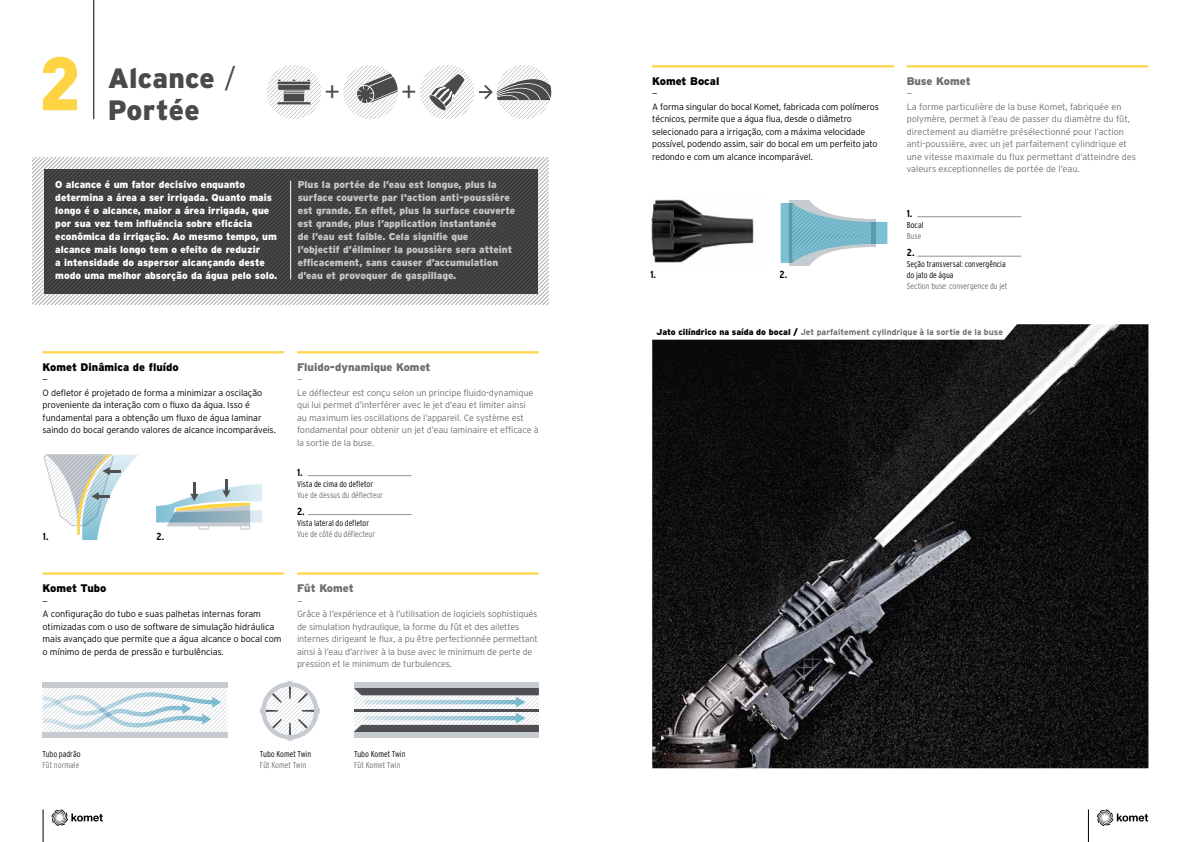
<style>
.page{position:relative;width:1191px;height:842px;background:#fff}
.page>*{position:absolute;margin:0;border:0;box-sizing:border-box;transform-origin:0 0}
.t1{font:900 74.5px "DIN";color:#ffd444}
.t2{font:900 28px "Interstate";letter-spacing:.01em;color:#4a4a49}
.t3{font:300 27.1px "Interstate";color:#4a4a49}
.t4{font:900 11px "Interstate";color:#000}
.t5{font:900 11px "Interstate";color:#706f6f}
.t6{font:700 10.2px "Interstate Condensed";color:#000}
.t7{font:900 10px/13px "Interstate";color:#c6c6c6}
.t8{font:900 10px/13px "Interstate";color:#fff}
.t9{font:300 9.1px/12.5px "Interstate";letter-spacing:-.01em;color:#706f6f}
.t10{font:300 9.1px/12.5px "Interstate";letter-spacing:-.015em;color:#000}
.t11{font:300 8.6px/11px "Interstate Condensed";color:#000}
.t12{font:300 8.6px "Interstate Condensed";color:#706f6f}
.t13{font:700 8.6px "Interstate";color:#706f6f}
.s1{font-weight:300}
.s2{font-weight:900;color:#000}
</style>
<div class="page">
<img style="left:652px;top:324px;width:496px;height:444px">
<svg style="left:343px;top:65px;width:55px;height:54px"></svg>
<hr style="left:308px;top:475px;width:103px;height:1px;background:#929292">
<hr style="left:308px;top:514px;width:103px;height:1px;background:#929292">
<svg style="left:43px;top:454px;width:95px;height:86px"></svg>
<svg style="left:156px;top:479px;width:106px;height:51px"></svg>
<hr style="left:917px;top:256px;width:104px;height:1px;background:#929292">
<hr style="left:917px;top:216px;width:104px;height:1px;background:#929292">
<svg style="left:267px;top:65px;width:54px;height:54px"></svg>
<svg style="left:420px;top:65px;width:132px;height:54px"></svg>
<svg style="left:260px;top:681px;width:60px;height:60px"></svg>
<svg style="left:43px;top:682px;width:184px;height:56px"></svg>
<svg style="left:354px;top:682px;width:185px;height:56px"></svg>
<div style="left:354px;top:682px;width:184px;height:6px;background:#c5cbd0"></div>
<div style="left:354px;top:732px;width:184px;height:6px;background:#c5cbd0"></div>
<svg style="left:780px;top:200px;width:107px;height:66px"></svg>
<img style="left:651px;top:199px;width:103px;height:64px">
<hr style="left:94px;top:0;width:1px;height:119px;background:#000">
<svg style="left:33px;top:157px;width:516px;height:148px;background:#5f5f5f"></svg>
<hr style="left:290px;top:181px;width:1px;height:98px;background:#fff">
<hr style="left:43px;top:351px;width:241px;height:2px;background:#ffd444">
<hr style="left:297px;top:351px;width:242px;height:2px;background:#ffd444">
<hr style="left:43px;top:572px;width:241px;height:3px;background:#ffd444">
<hr style="left:297px;top:572px;width:242px;height:3px;background:#ffd444">
<hr style="left:652px;top:65px;width:242px;height:2px;background:#ffd444">
<hr style="left:906px;top:65px;width:242px;height:2px;background:#ffd444">
<hr style="left:43px;top:809px;width:1px;height:33px;background:#000">
<svg style="left:51px;top:809px;width:52px;height:17px"></svg>
<hr style="left:1088px;top:809px;width:1px;height:33px;background:#000">
<svg style="left:1096px;top:809px;width:52px;height:17px"></svg>
<h1 class="t1" style="left:39px;top:33px;width:43px">2</h1>
<h2 class="t2" style="left:108px;top:62px;width:130px">Alcance <span class="s1">/</span></h2>
<h2 class="t2" style="left:108px;top:94px;width:93px">Portée</h2>
<h3 class="t3" style="left:324px;top:76px;width:17px">+</h3>
<h3 class="t3" style="left:401px;top:76px;width:17px">+</h3>
<p class="t8" style="left:55px;top:178px;width:223px">O alcance é um fator decisivo enquanto determina a área a ser irrigada. Quanto mais longo é o alcance, maior a área irrigada, que por sua vez tem influência sobre eficácia econômica da irrigação. Ao mesmo tempo, um alcance mais longo tem o efeito de reduzir<br>a intensidade do aspersor alcançando deste modo uma melhor absorção da água pelo solo.</p>
<p class="t7" style="left:298px;top:178px;width:219px">Plus la portée de l’eau est longue, plus la surface couverte par l'action anti-poussière est grande. En effet, plus la surface couverte est grande, plus l’application instantanée<br>de l’eau est faible. Cela signifie que<br>l’objectif d’éliminer la poussière sera atteint efficacement, sans causer d’accumulation d’eau et provoquer de gaspillage.</p>
<p class="t4" style="left:43px;top:361px;width:138px">Komet Dinâmica de fluído</p>
<p class="t10" style="left:43px;top:374px;width:235px">—<br>O defletor é projetado de forma a minimizar a oscilação proveniente da interação com o fluxo da água. Isso é fundamental para a obtenção um fluxo de água laminar saindo do bocal gerando valores de alcance incomparáveis.</p>
<p class="t6" style="left:43px;top:531px;width:7px">1.</p>
<p class="t6" style="left:157px;top:531px;width:9px">2.</p>
<p class="t5" style="left:297px;top:361px;width:135px">Fluido-dynamique Komet</p>
<p class="t9" style="left:297px;top:374px;width:243px">—<br>Le déflecteur est conçu selon un principe fluido-dynamique qui lui permet d’interférer avec le jet d’eau et limiter ainsi<br>au maximum les oscillations de l’appareil. Ce système est fondamental pour obtenir un jet d’eau laminaire et efficace à la sortie de la buse.</p>
<p class="t6" style="left:297px;top:467px;width:7px">1.</p>
<p class="t11" style="left:297px;top:478px;width:78px">Vista de cima do defletor</p>
<p class="t12" style="left:297px;top:490px;width:87px">Vue de dessus du déflecteur</p>
<p class="t6" style="left:297px;top:505px;width:9px">2.</p>
<p class="t11" style="left:297px;top:517px;width:74px">Vista lateral do defletor</p>
<p class="t12" style="left:297px;top:529px;width:80px">Vue de côté du déflecteur</p>
<p class="t4" style="left:43px;top:582px;width:65px">Komet Tubo</p>
<p class="t10" style="left:43px;top:595px;width:240px">—<br>A configuração do tubo e suas palhetas internas foram otimizadas com o uso de software de simulação hidráulica mais avançado que permite que a água alcance o bocal com o mínimo de perda de pressão e turbulências.</p>
<p class="t5" style="left:297px;top:582px;width:58px">Fût Komet</p>
<p class="t9" style="left:297px;top:595px;width:242px">—<br>Grâce à l’expérience et à l’utilisation de logiciels sophistiqués de simulation hydraulique, la forme du fût et des ailettes internes dirigeant le flux, a pu être perfectionnée permettant ainsi à l’eau d’arriver à la buse avec le minimum de perte de pression et le minimum de turbulences.</p>
<p class="t11" style="left:43px;top:749px;width:40px">Tubo padrão</p>
<p class="t12" style="left:43px;top:760px;width:38px">Fût normale</p>
<p class="t11" style="left:260px;top:749px;width:53px">Tubo Komet Twin</p>
<p class="t12" style="left:260px;top:760px;width:48px">Fût Komet Twin</p>
<p class="t11" style="left:354px;top:748px;width:53px">Tubo Komet Twin</p>
<p class="t12" style="left:354px;top:760px;width:48px">Fût Komet Twin</p>
<p class="t4" style="left:652px;top:75px;width:69px">Komet Bocal</p>
<p class="t10" style="left:652px;top:88px;width:228px">—<br>A forma singular do bocal Komet, fabricada com polímeros técnicos, permite que a água flua, desde o diâmetro selecionado para a irrigação, com a máxima velocidade possível, podendo assim, sair do bocal em um perfeito jato redondo e com um alcance incomparável.</p>
<p class="t6" style="left:650px;top:268px;width:7px">1.</p>
<p class="t6" style="left:779px;top:268px;width:9px">2.</p>
<p class="t5" style="left:906px;top:75px;width:65px">Buse Komet</p>
<p class="t9" style="left:906px;top:88px;width:231px">—<br>La forme particulière de la buse Komet, fabriquée en polymère, permet à l’eau de passer du diamètre du fût, directement au diamètre présélectionné pour l’action anti-poussière, avec un jet parfaitement cylindrique et une vitesse maximale du flux permettant d’atteindre des valeurs exceptionnelles de portée de l’eau.</p>
<p class="t6" style="left:906px;top:208px;width:7px">1.</p>
<p class="t11" style="left:906px;top:220px;width:18px">Bocal</p>
<p class="t12" style="left:906px;top:232px;width:16px">Buse</p>
<p class="t6" style="left:906px;top:247px;width:9px">2.</p>
<p class="t11" style="left:906px;top:259px;width:100px">Seção transversal: convergência do jato de água</p>
<p class="t12" style="left:906px;top:282px;width:102px">Section buse: convergence du jet</p>
<p class="t13" style="left:656px;top:328px;width:348px"><span class="s2">Jato cilíndrico na saída do bocal /</span> Jet parfaitement cylindrique à la sortie de la buse</p>
</div>
